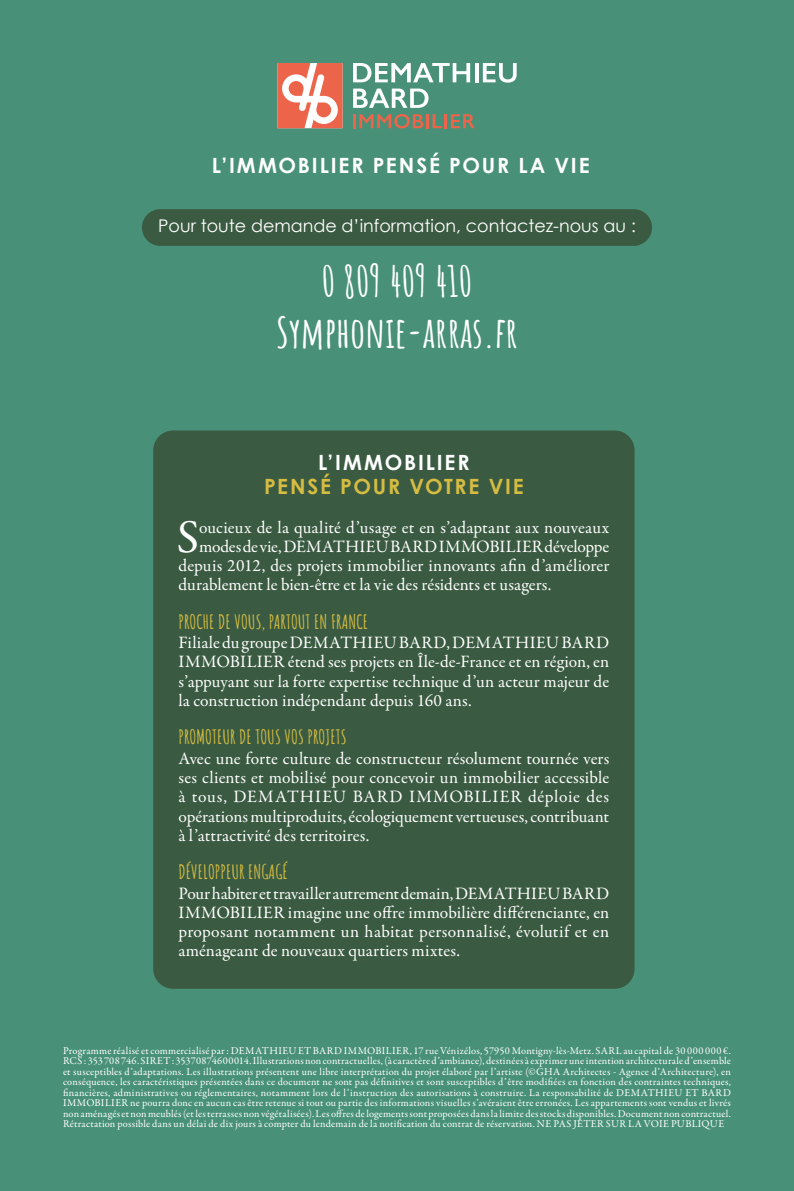
<style>
.page{position:relative;width:794px;height:1191px;background:#489178}
.page>*{position:absolute;margin:0;border:0;box-sizing:border-box;transform-origin:0 0}
.t1{font:47.25px "Garamond Premr Pro";color:#fff}
.t2{font:700 42px/50.4px "Amatic SC";color:#fff;text-align:center}
.t3{font:700 21px "Century Gothic";letter-spacing:.09em;color:#fff}
.t4{font:700 21px "Century Gothic";letter-spacing:.08em;color:#d6bc42}
.t5{font:700 19.25px "Amatic SC";color:#d6bc42}
.t6{font:17.5px/19.2px "Garamond Premr Pro";letter-spacing:.005em;color:#fff;text-align:justify}
.t7{font:17.5px "Century Gothic";color:#fff}
.t8{font:10.5px/10.5px "Garamond Premr Pro";letter-spacing:.015em;color:#fff;text-align:justify}
</style>
<div class="page">
<div style="left:153px;top:430px;width:481px;height:558px;background:#3a5b41;border-radius:20px"></div>
<div style="left:142px;top:209px;width:510px;height:37px;background:#3a5b41;border-radius:18px"></div>
<hr style="left:353px;top:114px;width:3px;height:14px;background:#ec644a">
<svg style="left:359px;top:114px;width:64px;height:14px"></svg>
<hr style="left:426px;top:114px;width:3px;height:14px;background:#ec644a">
<svg style="left:432px;top:114px;width:10px;height:14px"></svg>
<hr style="left:444px;top:114px;width:3px;height:14px;background:#ec644a">
<svg style="left:451px;top:114px;width:23px;height:14px"></svg>
<svg style="left:277px;top:63px;width:65px;height:65px;background:#f19685"></svg>
<svg style="left:353px;top:63px;width:117px;height:19px"></svg>
<svg style="left:475px;top:63px;width:3px;height:19px"></svg>
<svg style="left:483px;top:63px;width:33px;height:20px"></svg>
<svg style="left:353px;top:89px;width:75px;height:19px"></svg>
<h3 class="t3" style="left:212px;top:150px;width:379px">L’IMMOBILIER PENSÉ POUR LA VIE</h3>
<h3 class="t7" style="left:158px;top:214px;width:479px">Pour toute demande d’information, contactez-nous au :</h3>
<h2 class="t2" style="left:276px;top:253px;width:243px">0 809 409 410<br>Symphonie-arras.fr</h2>
<h3 class="t3" style="left:318px;top:446px;width:153px">L’IMMOBILIER</h3>
<h3 class="t4" style="left:264px;top:470px;width:261px">PENSÉ POUR VOTRE VIE</h3>
<h1 class="t1" style="left:177px;top:508px;width:24px">S</h1>
<h3 class="t6" style="left:199px;top:518px;width:412px">oucieux de la qualité d’usage et en s’adaptant aux nouveaux</h3>
<h3 class="t6" style="left:199px;top:537px;width:412px">modes de vie, DEMATHIEU BARD IMMOBILIER développe</h3>
<h3 class="t6" style="left:178px;top:556px;width:432px">depuis 2012, des projets immobilier innovants afin d’améliorer</h3>
<h3 class="t6" style="left:178px;top:576px;width:374px">durablement le bien-être et la vie des résidents et usagers.</h3>
<h3 class="t5" style="left:178px;top:607px;width:191px">PROCHE DE VOUS, PARTOUT EN FRANCE</h3>
<h3 class="t6" style="left:178px;top:633px;width:432px">Filiale du groupe DEMATHIEU BARD, DEMATHIEU BARD IMMOBILIER étend ses projets en Île-de-France et en région, en s’appuyant sur la forte expertise technique d’un acteur majeur de la construction indépendant depuis 160 ans.</h3>
<h3 class="t5" style="left:178px;top:722px;width:170px">PROMOTEUR DE TOUS VOS PROJETS</h3>
<p class="t6" style="left:178px;top:749px;width:432px">Avec une forte culture de constructeur résolument tournée vers ses clients et mobilisé pour concevoir un immobilier accessible à tous, DEMATHIEU BARD IMMOBILIER déploie des opérations multiproduits, écologiquement vertueuses, contribuant à l’attractivité des territoires.</p>
<h3 class="t5" style="left:178px;top:857px;width:111px">DÉVELOPPEUR ENGAGÉ</h3>
<h3 class="t6" style="left:178px;top:884px;width:432px">Pour habiter et travailler autrement demain, DEMATHIEU BARD IMMOBILIER imagine une offre immobilière différenciante, en proposant notamment un habitat personnalisé, évolutif et en aménageant de nouveaux quartiers mixtes.</h3>
<p class="t8" style="left:63px;top:1045px;width:669px">Programme réalisé et commercialisé par : DEMATHIEU ET BARD IMMOBILIER, 17 rue Vénizélos, 57950 Montigny-lès-Metz. SARL au capital de 30 000 000 €.<br>RCS : 353 708 746. SIRET : 35370874600014. Illustrations non contractuelles, (à caractère d’ambiance), destinées à exprimer une intention architecturale d’ensemble et susceptibles d’adaptations. Les illustrations présentent une libre interprétation du projet élaboré par l’artiste (©GHA Architectes - Agence d’Architecture), en conséquence, les caractéristiques présentées dans ce document ne sont pas définitives et sont susceptibles d’être modifiées en fonction des contraintes techniques, financières, administratives ou réglementaires, notamment lors de l’instruction des autorisations à construire. La responsabilité de DEMATHIEU ET BARD IMMOBILIER ne pourra donc en aucun cas être retenue si tout ou partie des informations visuelles s’avéraient être erronées. Les appartements sont vendus et livrés non aménagés et non meublés (et les terrasses non végétalisées). Les offres de logements sont proposées dans la limite des stocks disponibles. Document non contractuel.<br>Rétractation possible dans un délai de dix jours à compter du lendemain de la notification du contrat de réservation. NE PAS JETER SUR LA VOIE PUBLIQUE</p>
</div>
